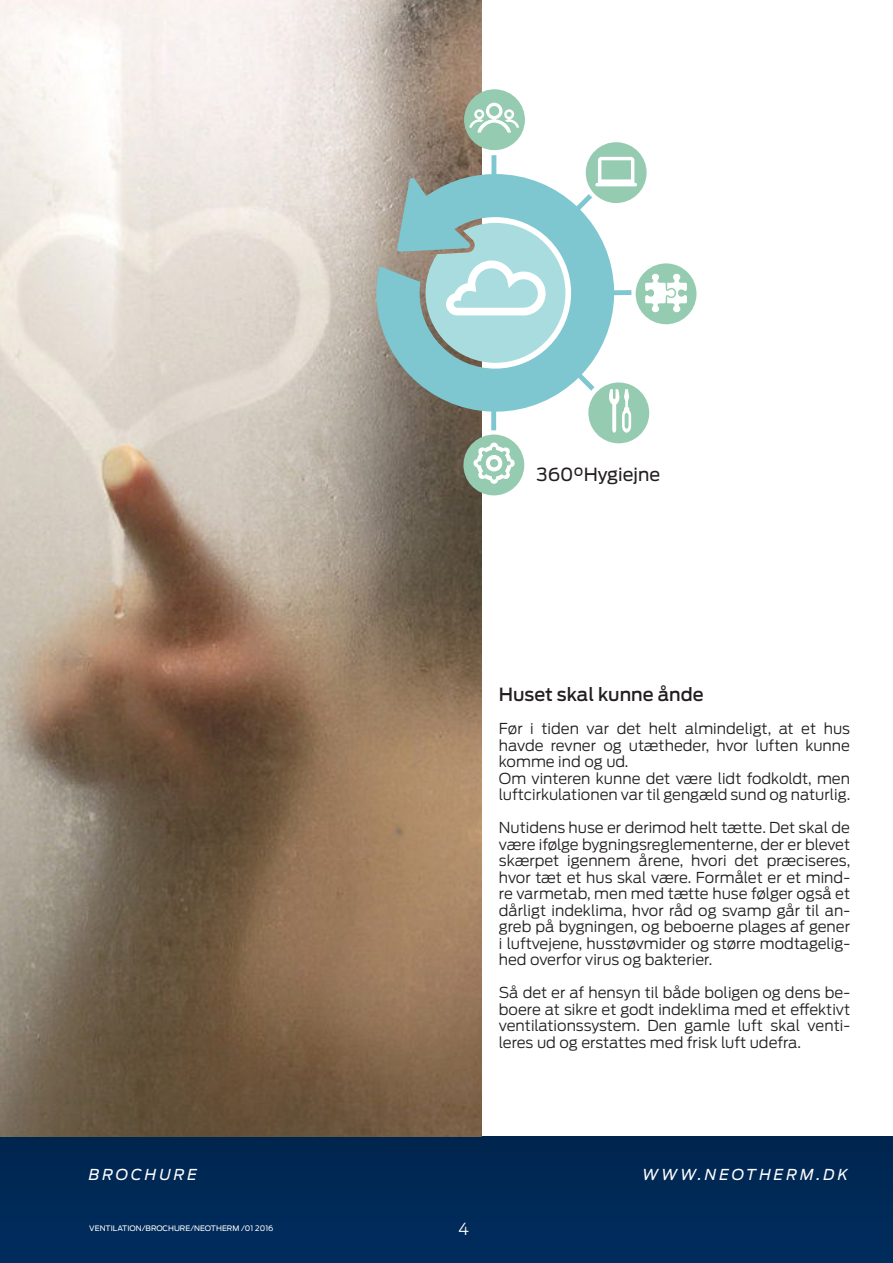
<style>
.page{position:relative;width:893px;height:1263px;background:#fff}
.page>*{position:absolute;margin:0;border:0;box-sizing:border-box;transform-origin:0 0}
.t1{font:500 18px "Antenna";color:#231f20}
.t2{font:18px "Antenna";color:#231f20}
.t3{font:300 16.5px "Antenna";color:#fff}
.t4{font:300 15px/16.5px "Antenna";color:#231f20;text-align:justify}
.t5{font:italic 15px "Antenna";letter-spacing:.2em;color:#fff}
.t6{font:7.5px "Antenna";color:#fff}
</style>
<div class="page">
<div style="left:0;top:1137px;width:892px;height:126px;background:#002957"></div>
<svg style="left:892px;top:1137px;width:1px;height:126px"></svg>
<img style="left:0;top:0;width:482px;height:1137px">
<svg style="left:376px;top:155px;width:255px;height:275px;fill:#7ec7d0"></svg>
<svg style="left:425px;top:223px;width:140px;height:140px;background:#abd7d9"></svg>
<svg style="left:463px;top:89px;width:62px;height:62px"></svg>
<svg style="left:463px;top:434px;width:62px;height:61px"></svg>
<svg style="left:588px;top:382px;width:62px;height:62px"></svg>
<svg style="left:635px;top:263px;width:61px;height:62px"></svg>
<svg style="left:585px;top:142px;width:62px;height:62px"></svg>
<p class="t2" style="left:536px;top:464px;width:125px">360°Hygiejne</p>
<p class="t1" style="left:499px;top:684px;width:206px">Huset skal kunne ånde</p>
<p class="t4" style="left:499px;top:720px;width:353px">Før i tiden var det helt almindeligt, at et hus havde revner og utætheder, hvor luften kunne komme ind og ud.</p>
<p class="t4" style="left:499px;top:770px;width:353px">Om vinteren kunne det være lidt fodkoldt, men luftcirkulationen var til gengæld sund og naturlig.</p>
<p class="t4" style="left:499px;top:819px;width:353px">Nutidens huse er derimod helt tætte. Det skal de være ifølge bygningsreglementerne, der er blevet skærpet igennem årene, hvori det præciseres, hvor tæt et hus skal være. Formålet er et mind&shy;re varmetab, men med tætte huse følger også et dårligt indeklima, hvor råd og svamp går til an&shy;greb på bygningen, og beboerne plages af gener i luftvejene, husstøvmider og større modtagelig&shy;hed overfor virus og bakterier.</p>
<p class="t4" style="left:499px;top:984px;width:353px">Så det er af hensyn til både boligen og dens be&shy;boere at sikre et godt indeklima med et effektivt ventilationssystem. Den gamle luft skal venti&shy;leres ud og erstattes med frisk luft udefra.</p>
<p class="t5" style="left:89px;top:1166px;width:110px">BROCHURE</p>
<p class="t5" style="left:642px;top:1166px;width:207px">WWW.NEOTHERM.DK</p>
<p class="t6" style="left:89px;top:1224px;width:186px">VENTILATION/BROCHURE/NEOTHERM /01 2016</p>
<p class="t3" style="left:458px;top:1219px;width:13px">4</p>
</div>
